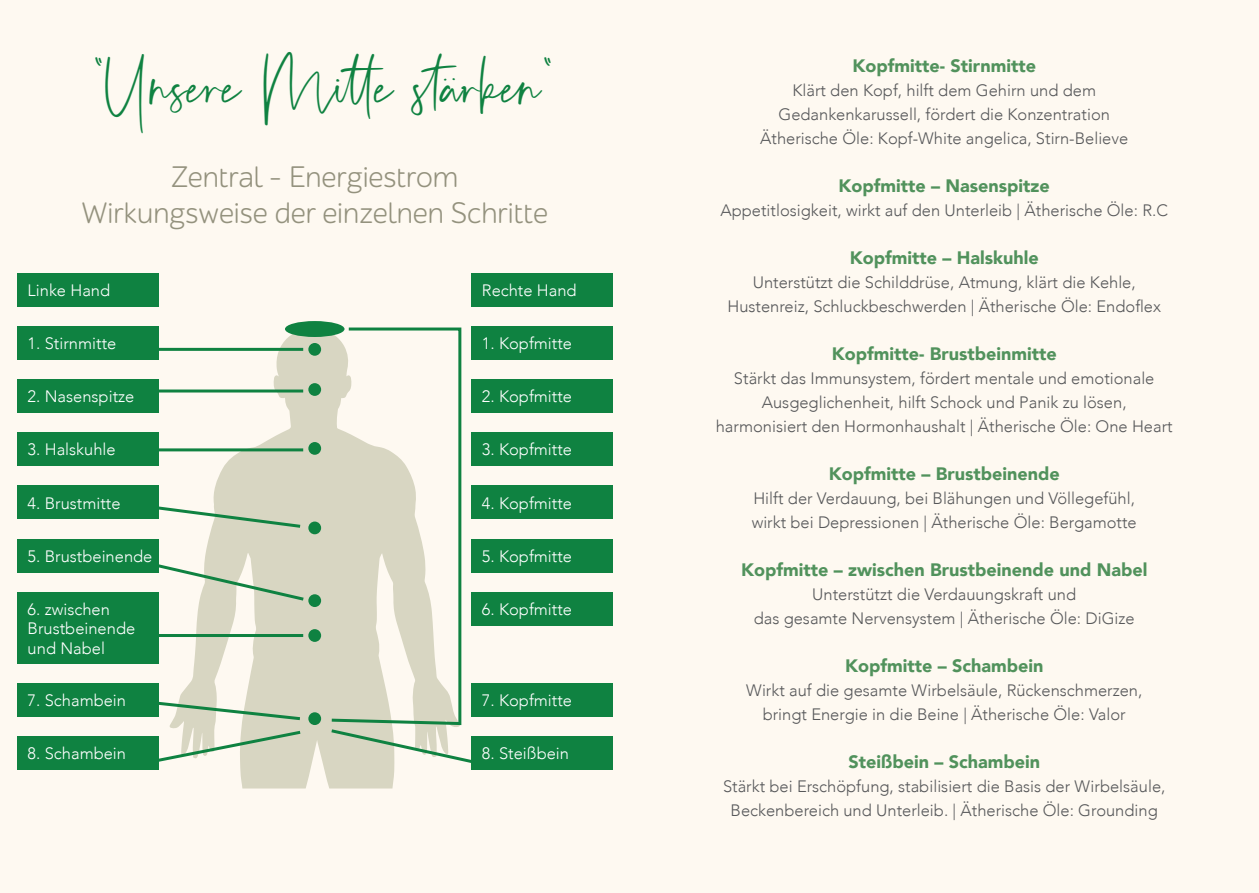
<style>
.page{position:relative;width:1259px;height:893px;background:#fef9f1}
.page>*{position:absolute;margin:0;border:0;box-sizing:border-box;transform-origin:0 0}
.t1{font:48px "Audrey";color:#0f8241}
.t2{font:30px/36px "ALS Schlangesans";color:#94927e;text-align:center}
.t3{font:900 18px "Avenir";color:#51925c}
.t4{font:300 16.5px/24px "Avenir";color:#57585a;text-align:center}
.t5{font:300 16.5px/19.5px "Avenir";color:#fff}
</style>
<div class="page">
<svg style="left:169px;top:325px;width:226px;height:463px;fill:#d8d6c2"></svg>
<div style="left:471px;top:273px;width:141px;height:33px;background:#0f8241"></div>
<div style="left:471px;top:326px;width:141px;height:34px;background:#0f8241"></div>
<div style="left:471px;top:379px;width:141px;height:34px;background:#0f8241"></div>
<div style="left:471px;top:433px;width:141px;height:33px;background:#0f8241"></div>
<div style="left:471px;top:486px;width:141px;height:33px;background:#0f8241"></div>
<div style="left:471px;top:539px;width:141px;height:33px;background:#0f8241"></div>
<div style="left:471px;top:592px;width:141px;height:33px;background:#0f8241"></div>
<div style="left:471px;top:684px;width:141px;height:33px;background:#0f8241"></div>
<div style="left:471px;top:737px;width:141px;height:33px;background:#0f8241"></div>
<div style="left:17px;top:273px;width:141px;height:33px;background:#0f8241"></div>
<div style="left:17px;top:326px;width:141px;height:34px;background:#0f8241"></div>
<div style="left:17px;top:379px;width:141px;height:34px;background:#0f8241"></div>
<div style="left:17px;top:433px;width:141px;height:33px;background:#0f8241"></div>
<div style="left:17px;top:486px;width:141px;height:33px;background:#0f8241"></div>
<div style="left:17px;top:539px;width:141px;height:33px;background:#0f8241"></div>
<div style="left:17px;top:684px;width:141px;height:33px;background:#0f8241"></div>
<div style="left:17px;top:737px;width:141px;height:33px;background:#0f8241"></div>
<div style="left:17px;top:592px;width:141px;height:72px;background:#0f8241"></div>
<div style="left:285px;top:321px;width:59px;height:16px;background:#0f8241;border-radius:50%"></div>
<svg style="left:329px;top:326px;width:133px;height:401px"></svg>
<div style="left:308px;top:712px;width:13px;height:13px;background:#0f8241;border-radius:50%"></div>
<div style="left:308px;top:629px;width:13px;height:13px;background:#0f8241;border-radius:50%"></div>
<div style="left:308px;top:594px;width:13px;height:13px;background:#0f8241;border-radius:50%"></div>
<div style="left:308px;top:522px;width:13px;height:12px;background:#0f8241;border-radius:50%"></div>
<div style="left:308px;top:442px;width:13px;height:13px;background:#0f8241;border-radius:50%"></div>
<div style="left:308px;top:383px;width:13px;height:13px;background:#0f8241;border-radius:50%"></div>
<div style="left:308px;top:343px;width:13px;height:13px;background:#0f8241;border-radius:50%"></div>
<svg style="left:328px;top:727px;width:151px;height:39px"></svg>
<svg style="left:152px;top:729px;width:152px;height:35px"></svg>
<svg style="left:158px;top:699px;width:145px;height:23px"></svg>
<hr style="left:155px;top:634px;width:148px;height:3px;background:#0f8241">
<hr style="left:155px;top:448px;width:148px;height:3px;background:#0f8241">
<hr style="left:155px;top:389px;width:148px;height:3px;background:#0f8241">
<hr style="left:155px;top:348px;width:148px;height:3px;background:#0f8241">
<svg style="left:158px;top:504px;width:145px;height:26px"></svg>
<svg style="left:149px;top:561px;width:158px;height:42px"></svg>
<h1 class="t1" style="left:94px;top:57px;width:462px">“Unsere Mitte starken“</h1>
<h1 class="t1" style="left:485px;top:76px;width:16px;rotate:90deg">:</h1>
<h2 class="t2" style="left:82px;top:159px;width:468px">Zentral – Energiestrom<br>Wirkungsweise der einzelnen Schritte</h2>
<p class="t5" style="left:28px;top:280px;width:84px">Linke Hand</p>
<p class="t5" style="left:28px;top:334px;width:90px">1. Stirnmitte</p>
<p class="t5" style="left:28px;top:387px;width:108px">2. Nasenspitze</p>
<p class="t5" style="left:28px;top:440px;width:90px">3. Halskuhle</p>
<p class="t5" style="left:28px;top:493px;width:94px">4. Brustmitte</p>
<p class="t5" style="left:28px;top:546px;width:126px">5. Brustbeinende</p>
<p class="t5" style="left:28px;top:599px;width:109px">6. zwischen<br>Brustbeinende und Nabel</p>
<p class="t5" style="left:28px;top:691px;width:100px">7. Schambein</p>
<p class="t5" style="left:28px;top:744px;width:100px">8. Schambein</p>
<p class="t5" style="left:482px;top:280px;width:96px">Rechte Hand</p>
<p class="t5" style="left:482px;top:334px;width:92px">1. Kopfmitte</p>
<p class="t5" style="left:482px;top:387px;width:92px">2. Kopfmitte</p>
<p class="t5" style="left:482px;top:440px;width:92px">3. Kopfmitte</p>
<p class="t5" style="left:482px;top:493px;width:92px">4. Kopfmitte</p>
<p class="t5" style="left:482px;top:546px;width:92px">5. Kopfmitte</p>
<p class="t5" style="left:482px;top:599px;width:92px">6. Kopfmitte</p>
<p class="t5" style="left:482px;top:691px;width:92px">7. Kopfmitte</p>
<p class="t5" style="left:482px;top:744px;width:89px">8. Steißbein</p>
<p class="t3" style="left:852px;top:50px;width:185px">Kopfmitte- Stirnmitte</p>
<p class="t4" style="left:760px;top:78px;width:370px">Klärt den Kopf, hilft dem Gehirn und dem<br>Gedankenkarussell, fördert die Konzentration<br>Ätherische Öle: Kopf-White angelica, Stirn-Believe</p>
<p class="t3" style="left:838px;top:170px;width:213px">Kopfmitte – Nasenspitze</p>
<p class="t4" style="left:720px;top:198px;width:449px">Appetitlosigkeit, wirkt auf den Unterleib | Ätherische Öle: R.C</p>
<p class="t3" style="left:849px;top:242px;width:190px">Kopfmitte – Halskuhle</p>
<p class="t4" style="left:727px;top:270px;width:435px">Unterstützt die Schilddrüse, Atmung, klärt die Kehle,<br>Hustenreiz, Schluckbeschwerden | Ätherische Öle: Endoflex</p>
<p class="t3" style="left:831px;top:338px;width:226px">Kopfmitte- Brustbeinmitte</p>
<p class="t4" style="left:716px;top:366px;width:458px">Stärkt das Immunsystem, fördert mentale und emotionale<br>Ausgeglichenheit, hilft Schock und Panik zu lösen, harmonisiert den Hormonhaushalt | Ätherische Öle: One Heart</p>
<p class="t3" style="left:828px;top:458px;width:232px">Kopfmitte – Brustbeinende</p>
<p class="t4" style="left:751px;top:486px;width:386px;text-align:left">Hilft der Verdauung, bei Blähungen und Völlegefühl, wirkt bei Depressionen | Ätherische Öle: Bergamotte</p>
<p class="t3" style="left:741px;top:554px;width:408px">Kopfmitte – zwischen Brustbeinende und Nabel</p>
<p class="t4" style="left:754px;top:582px;width:382px">Unterstützt die Verdauungskraft und<br>das gesamte Nervensystem | Ätherische Öle: DiGize</p>
<p class="t3" style="left:845px;top:650px;width:200px">Kopfmitte – Schambein</p>
<p class="t4" style="left:746px;top:678px;width:398px">Wirkt auf die gesamte Wirbelsäule, Rückenschmerzen, bringt Energie in die Beine | Ätherische Öle: Valor</p>
<p class="t3" style="left:848px;top:746px;width:193px">Steißbein – Schambein</p>
<p class="t4" style="left:723px;top:774px;width:444px">Stärkt bei Erschöpfung, stabilisiert die Basis der Wirbelsäule,<br>Beckenbereich und Unterleib. | Ätherische Öle: Grounding</p>
</div>
